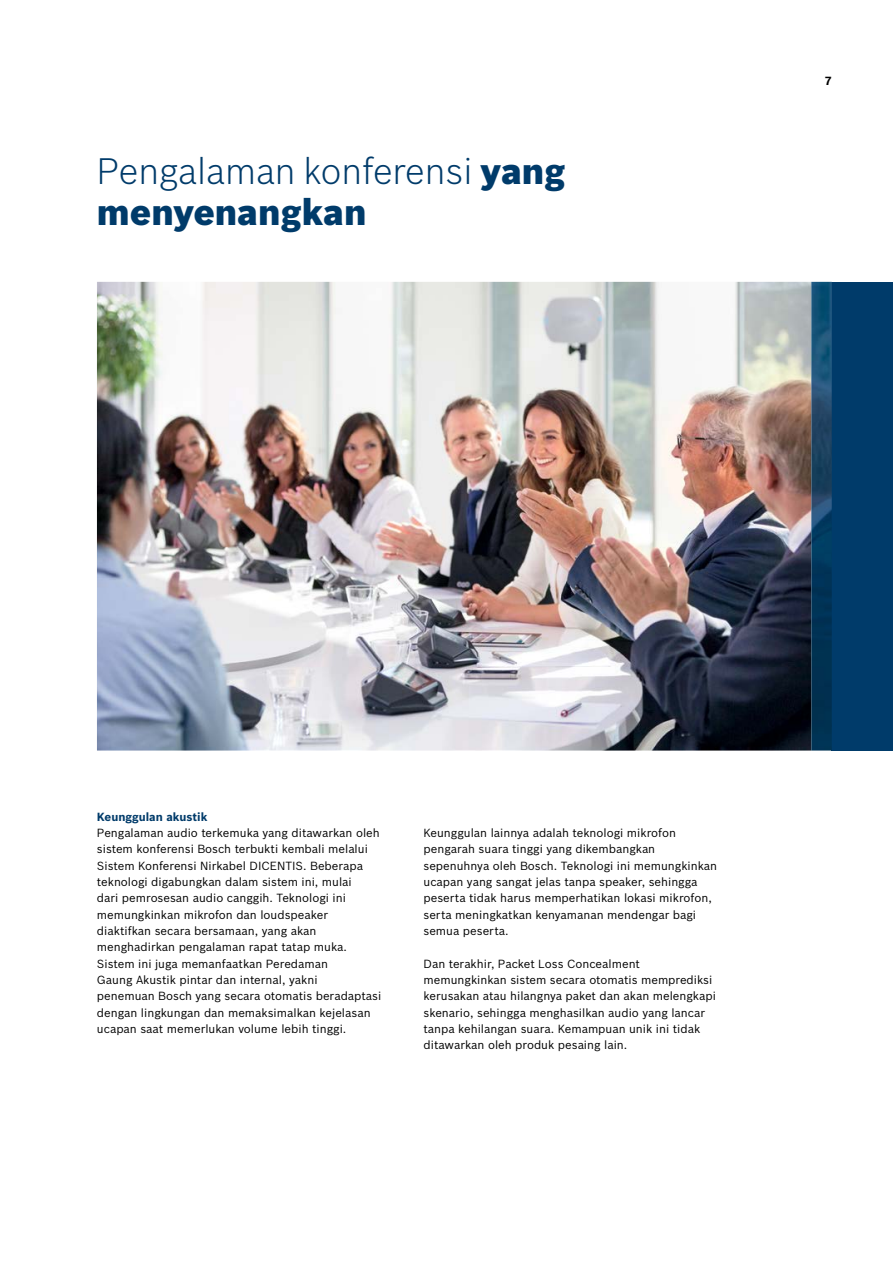
<style>
.page{position:relative;width:893px;height:1263px;background:#fff}
.page>*{position:absolute;margin:0;border:0;box-sizing:border-box;transform-origin:0 0}
.t1{font:300 36px/40.8px "Bosch Sans";color:#003b6a}
.t2{font:11.55px/16.4px "Bosch Sans";color:#000}
.t3{font:700 11.55px "Bosch Sans";color:#003b6a}
.t4{font:700 11.55px "Bosch Sans";color:#000}
.s1{font-weight:900}
</style>
<div class="page">
<img style="left:97px;top:282px;width:714px;height:468px">
<div style="left:832px;top:282px;width:61px;height:468px;background:#003b6a"></div>
<img style="left:811px;top:282px;width:21px;height:468px">
<h1 class="t1" style="left:97px;top:149px;width:470px">Pengalaman konferensi <span class="s1">yang menyenangkan</span></h1>
<p class="t4" style="left:825px;top:72px;width:8px">7</p>
<p class="t3" style="left:97px;top:808px;width:112px">Keunggulan akustik</p>
<p class="t2" style="left:97px;top:824px;width:286px">Pengalaman audio terkemuka yang ditawarkan oleh sistem konferensi Bosch terbukti kembali melalui Sistem Konferensi Nirkabel DICENTIS. Beberapa teknologi digabungkan dalam sistem ini, mulai<br>dari pemrosesan audio canggih. Teknologi ini memungkinkan mikrofon dan loudspeaker diaktifkan secara bersamaan, yang akan menghadirkan pengalaman rapat tatap muka.<br>Sistem ini juga memanfaatkan Peredaman<br>Gaung Akustik pintar dan internal, yakni<br>penemuan Bosch yang secara otomatis beradaptasi dengan lingkungan dan memaksimalkan kejelasan ucapan saat memerlukan volume lebih tinggi.</p>
<p class="t2" style="left:423px;top:824px;width:295px">Keunggulan lainnya adalah teknologi mikrofon pengarah suara tinggi yang dikembangkan sepenuhnya oleh Bosch. Teknologi ini memungkinkan ucapan yang sangat jelas tanpa speaker, sehingga peserta tidak harus memperhatikan lokasi mikrofon, serta meningkatkan kenyamanan mendengar bagi semua peserta.</p>
<p class="t2" style="left:423px;top:955px;width:294px">Dan terakhir, Packet Loss Concealment memungkinkan sistem secara otomatis memprediksi kerusakan atau hilangnya paket dan akan melengkapi skenario, sehingga menghasilkan audio yang lancar tanpa kehilangan suara. Kemampuan unik ini tidak ditawarkan oleh produk pesaing lain.</p>
</div>
